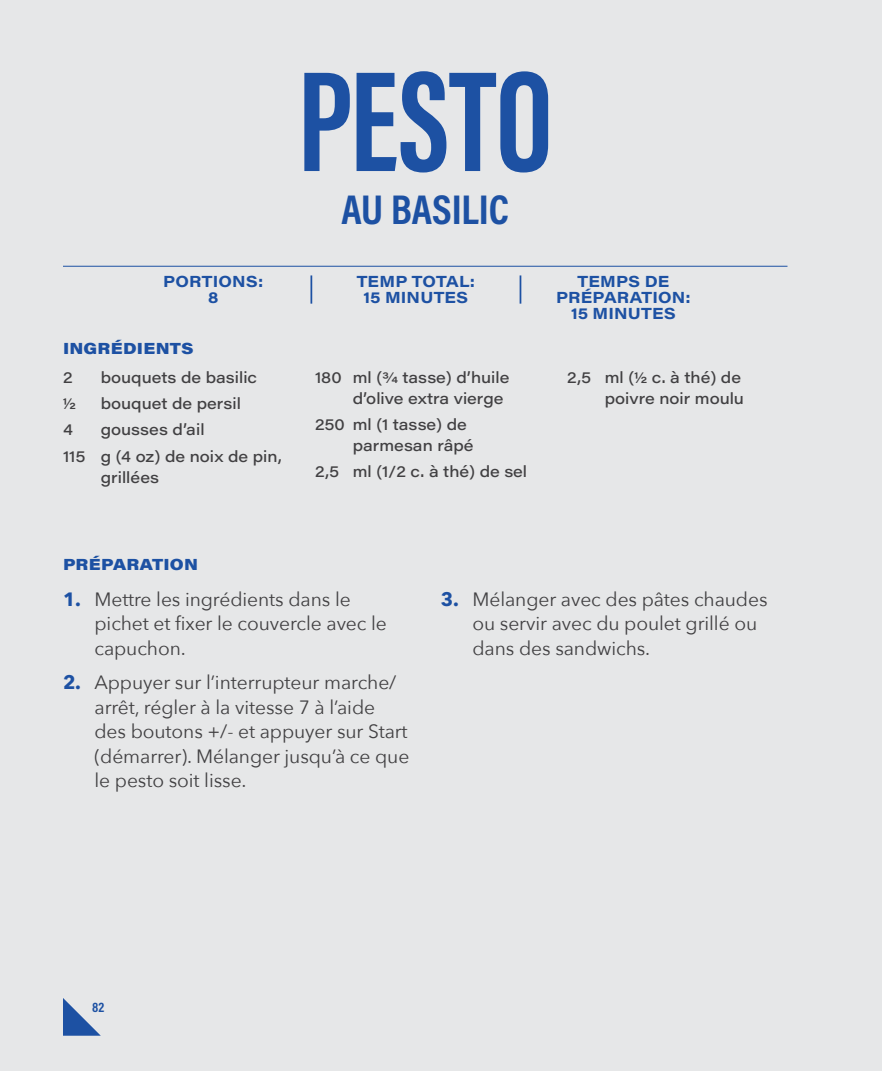
<style>
.page{position:relative;width:882px;height:1071px;background:#e6e7e8}
.page>*{position:absolute;margin:0;border:0;box-sizing:border-box;transform-origin:0 0}
.t1{font:700 147px "Acumin Pro Extra Cond";color:#1d51a3}
.t2{font:700 42px "Acumin Pro Cond";letter-spacing:-.005em;color:#1d51a3}
.t3{font:19.25px/24.5px "Avenir Next";letter-spacing:-.005em;color:#414042}
.t4{font:500 15.75px/21px "Acumin Pro Wide";color:#414042}
.t5{font:700 15.75px/15.8px "Acumin Pro Wide";letter-spacing:.01em;color:#1d51a3;text-align:center}
.t6{font:900 15.75px "Acumin Pro Wide";letter-spacing:.015em;color:#1d51a3}
.t7{font:700 14px "Acumin Pro Cond";color:#1d51a3}
.s1{font-weight:700;color:#1d51a3}
</style>
<div class="page">
<svg style="left:63px;top:998px;width:38px;height:38px"></svg>
<hr style="left:63px;top:266px;width:725px;height:1px;background:#1d51a3">
<svg style="left:311px;top:275px;width:1px;height:29px"></svg>
<svg style="left:520px;top:275px;width:1px;height:29px"></svg>
<h1 class="t1" style="left:298px;top:31px;width:256px">PESTO</h1>
<h2 class="t2" style="left:342px;top:181px;width:169px">AU BASILIC</h2>
<p class="t5" style="left:163px;top:273px;width:102px">PORTIONS:<br>8</p>
<p class="t5" style="left:357px;top:273px;width:120px">TEMP TOTAL:<br>15 MINUTES</p>
<p class="t5" style="left:556px;top:273px;width:136px">TEMPS DE<br>PRÉPARATION:<br>15 MINUTES</p>
<p class="t6" style="left:63px;top:337px;width:132px">INGRÉDIENTS</p>
<p class="t4" style="left:63px;top:366px;width:11px">2</p>
<p class="t4" style="left:101px;top:366px;width:158px">bouquets de basilic</p>
<p class="t4" style="left:63px;top:392px;width:14px">1/2</p>
<p class="t4" style="left:101px;top:392px;width:142px">bouquet de persil</p>
<p class="t4" style="left:63px;top:419px;width:11px">4</p>
<p class="t4" style="left:63px;top:416px;width:220px;line-height:26.2px;text-indent:38px">gousses d’ail<br>115 g (4 oz) de noix de pin,</p>
<p class="t4" style="left:101px;top:466px;width:60px">grillées</p>
<p class="t6" style="left:63px;top:553px;width:137px">PRÉPARATION</p>
<p class="t4" style="left:353px;top:366px;width:158px;text-indent:-38px">180 ml (3/4 tasse) d’huile d’olive extra vierge</p>
<p class="t4" style="left:353px;top:413px;width:122px;text-indent:-38px">250 ml (1 tasse) de parmesan râpé</p>
<p class="t4" style="left:315px;top:461px;width:214px">2,5 ml (1/2 c. à thé) de sel</p>
<p class="t4" style="left:567px;top:366px;width:178px;text-align:right">2,5 ml (1/2 c. à thé) de poivre noir moulu</p>
<p class="t3" style="left:94px;top:586px;width:294px;text-indent:-31px"><span class="s1">1.</span> Mettre les ingrédients dans le pichet et fixer le couvercle avec le capuchon.</p>
<p class="t3" style="left:94px;top:669px;width:316px;text-indent:-31px"><span class="s1">2.</span> Appuyer sur l’interrupteur marche/ arrêt, régler à la vitesse 7 à l’aide des boutons +/- et appuyer sur Start (démarrer). Mélanger jusqu’à ce que le pesto soit lisse.</p>
<p class="t3" style="left:472px;top:586px;width:297px;text-indent:-31px"><span class="s1">3.</span> Mélanger avec des pâtes chaudes ou servir avec du poulet grillé ou dans des sandwichs.</p>
<p class="t7" style="left:92px;top:998px;width:13px">82</p>
</div>
